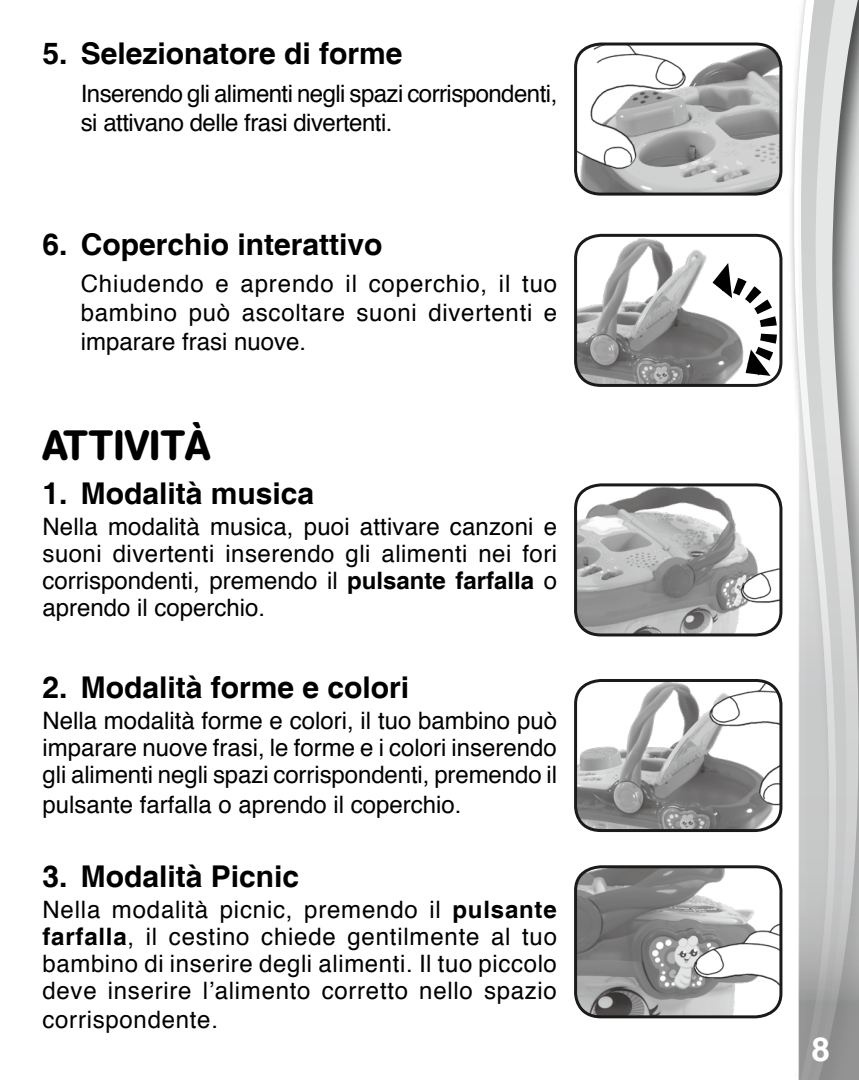
<style>
.page{position:relative;width:859px;height:1080px;background:#fff}
.page>*{position:absolute;margin:0;border:0;box-sizing:border-box;transform-origin:0 0}
.t1{font:500 42px "AG Book Rounded";color:#000}
.t2{font:700 33px "Helvetica";color:#fff}
.t3{font:700 30px "Helvetica";color:#000}
.t4{font:24px/27px "Helvetica";color:#000;text-align:justify}
.t5{font:24px/28.8px "Helvetica";letter-spacing:-.02em;color:#000}
.s1{font-weight:700}
.s2{font-style:inherit}
</style>
<div class="page">
<svg style="left:793px;top:46px;width:6px;height:1034px"></svg>
<svg style="left:799px;top:0;width:60px;height:1080px;background:#c6c7c7"></svg>
<img style="left:576px;top:683px;width:126px;height:148px">
<img style="left:702px;top:680px;width:79px;height:150px">
<div style="left:574px;top:679px;width:208px;height:153px;border:3px solid #000;border-radius:25px"></div>
<img style="left:576px;top:869px;width:81px;height:148px">
<img style="left:657px;top:867px;width:124px;height:150px">
<div style="left:574px;top:865px;width:208px;height:153px;border:3px solid #000;border-radius:25px"></div>
<img style="left:576px;top:487px;width:205px;height:148px">
<img style="left:704px;top:521px;width:77px;height:114px">
<div style="left:574px;top:483px;width:208px;height:153px;border:3px solid #000;border-radius:25px"></div>
<img style="left:576px;top:238px;width:187px;height:147px">
<div style="left:574px;top:234px;width:208px;height:153px;border:3px solid #000;border-radius:25px"></div>
<svg style="left:712px;top:263px;width:65px;height:113px"></svg>
<img style="left:694px;top:44px;width:87px;height:148px">
<img style="left:576px;top:44px;width:118px;height:148px">
<div style="left:574px;top:43px;width:208px;height:153px;border:3px solid #000;border-radius:25px"></div>
<p class="t3" style="left:43px;top:36px;width:361px">5. Selezionatore di forme</p>
<p class="t5" style="left:81px;top:80px;width:478px">Inserendo gli alimenti negli spazi corrispondenti, si attivano delle frasi divertenti.</p>
<p class="t3" style="left:43px;top:226px;width:341px">6. Coperchio interattivo</p>
<p class="t4" style="left:81px;top:271px;width:478px;line-height:28.8px">Chiudendo e aprendo il coperchio, il tuo bambino può ascoltare suoni divertenti e imparare frasi nuove.</p>
<h1 class="t1" style="left:43px;top:421px;width:169px">ATTIVITÀ</h1>
<p class="t3" style="left:43px;top:475px;width:273px">1. Modalità musica</p>
<p class="t4" style="left:43px;top:515px;width:516px">Nella modalità musica, puoi attivare canzoni e suoni divertenti inserendo gli alimenti nei fori corrispondenti, premendo il <span class="s1">pulsante farfalla</span> o aprendo il coperchio.</p>
<p class="t3" style="left:43px;top:669px;width:368px">2. Modalità forme e colori</p>
<p class="t4" style="left:43px;top:709px;width:516px">Nella modalità forme e colori, il tuo bambino può imparare nuove frasi, le forme e i colori inserendo gli alimenti negli spazi corrispondenti, premendo il</p>
<p class="t4" style="left:43px;top:793px;width:420px">pulsante farfalla o aprendo il coperchio.</p>
<p class="t3" style="left:43px;top:858px;width:258px">3. Modalità Picnic</p>
<p class="t4" style="left:43px;top:898px;width:516px">Nella modalità picnic, premendo il <span class="s1">pulsante farfalla</span>, il cestino chiede gentilmente al tuo bambino di inserire degli alimenti. Il tuo piccolo deve inserire l’alimento corretto nello spazio corrispondente.</p>
<h2 class="t2" style="left:811px;top:1022px;width:34px">8 <sup>8</sup><span class="s2">8</span></h2>
</div>
